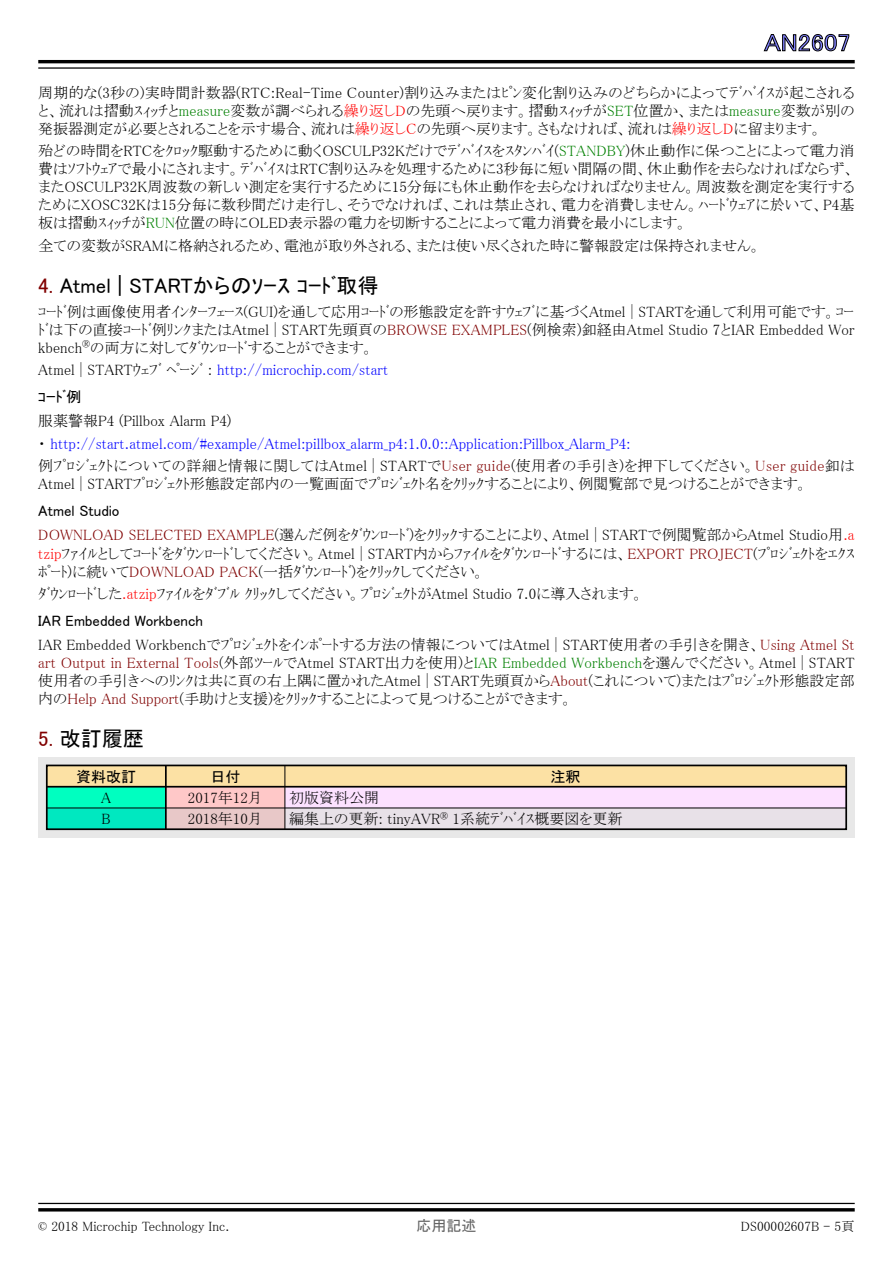
<style>
.page{position:relative;width:893px;height:1263px;background:#fff}
.page>*{position:absolute;margin:0;border:0;box-sizing:border-box;transform-origin:0 0}
.t1{font:24px "MS P Gothic";color:#8080ff;scale:1.1 1}
.t2{font:21px "MS P Gothic";color:#000}
.t3{font:15px/18px "MS P Mincho";color:#000;text-align:justify}
.t4{font:15px/22.5px "MS P Mincho";color:#00f}
.t5{font:15px "MS P Gothic";color:#000}
.t6{font:15px "MS P Gothic";color:#646464}
.t7{font:13.5px "MS P Mincho";color:#000}
.s1{color:#008000}
.s2{color:#f00}
.s3{color:#800000}
.s4{color:#000}
</style>
<div class="page">
<svg style="left:764px;top:34px;width:85px;height:17px"></svg>
<hr style="left:38px;top:60px;width:817px;height:3px;background:#000">
<hr style="left:38px;top:67px;width:817px;height:2px;background:#000">
<hr style="left:38px;top:1203px;width:817px;height:1px;background:#000">
<hr style="left:38px;top:1208px;width:817px;height:3px;background:#000">
<div style="left:38px;top:757px;width:817px;height:81px;background:#e8e8e8"></div>
<div style="left:166px;top:787px;width:119px;height:42px;background:#ffc8c8"></div>
<div style="left:47px;top:787px;width:119px;height:42px;background:#00ffc0"></div>
<div style="left:285px;top:787px;width:561px;height:42px;background:#fce1ff"></div>
<div style="left:166px;top:808px;width:119px;height:21px;background:#e8c8c8"></div>
<div style="left:47px;top:808px;width:119px;height:21px;background:#00e8c0"></div>
<div style="left:285px;top:808px;width:561px;height:21px;background:#e8e1e8"></div>
<div style="left:47px;top:765px;width:799px;height:22px;background:#fce1a4"></div>
<div style="left:46px;top:765px;width:801px;height:65px;border:2px solid #000"></div>
<hr style="left:165px;top:765px;width:2px;height:64px;background:#000">
<hr style="left:284px;top:765px;width:1px;height:64px;background:#000">
<hr style="left:47px;top:786px;width:799px;height:1px;background:#000">
<hr style="left:47px;top:807px;width:799px;height:1px;background:#000">
<h1 class="t1" style="left:764px;top:30px;width:80px">AN2607</h1>
<p class="t3" style="left:38px;top:84px;width:818px">周期的な(3秒の)実時間計数器(RTC:Real-Time Counter)割り込みまたはﾋﾟﾝ変化割り込みのどちらかによってﾃﾞﾊﾞｲｽが起こされると、流れは摺動ｽｨｯﾁと<span class="s1">measure</span>変数が調べられる<span class="s2">繰り返しD</span>の先頭へ戻ります。摺動ｽｨｯﾁが<span class="s1">SET</span>位置か、または<span class="s1">measure</span>変数が別の発振器測定が必要とされることを示す場合、流れは<span class="s2">繰り返しC</span>の先頭へ戻ります。さもなければ、流れは<span class="s2">繰り返しD</span>に留まります。</p>
<p class="t3" style="left:38px;top:142px;width:818px">殆どの時間をRTCをｸﾛｯｸ駆動するために動くOSCULP32Kだけでﾃﾞﾊﾞｲｽをｽﾀﾝﾊﾞｲ(<span class="s1">STANDBY</span>)休止動作に保つことによって電力消費はｿﾌﾄｳｪｱで最小にされます。ﾃﾞﾊﾞｲｽはRTC割り込みを処理するために3秒毎に短い間隔の間、休止動作を去らなければならず、またOSCULP32K周波数の新しい測定を実行するために15分毎にも休止動作を去らなければなりません。周波数を測定を実行するためにXOSC32Kは15分毎に数秒間だけ走行し、そうでなければ、これは禁止され、電力を消費しません。ﾊｰﾄﾞｳｪｱに於いて、P4基板は摺動ｽｨｯﾁが<span class="s1">RUN</span>位置の時にOLED表示器の電力を切断することによって電力消費を最小にします。</p>
<p class="t3" style="left:38px;top:237px;width:724px">全ての変数がSRAMに格納されるため、電池が取り外される、または使い尽くされた時に警報設定は保持されません。</p>
<h2 class="t2" style="left:38px;top:275px;width:342px"><span class="s3">4.</span> Atmel | STARTからのｿｰｽ ｺｰﾄﾞ取得</h2>
<p class="t3" style="left:38px;top:303px;width:818px">ｺｰﾄﾞ例は画像使用者ｲﾝﾀｰﾌｪｰｽ(GUI)を通して応用ｺｰﾄﾞの形態設定を許すｳｪﾌﾞに基づくAtmel | STARTを通して利用可能です。ｺｰﾄﾞは下の直接ｺｰﾄﾞ例ﾘﾝｸまたはAtmel | START先頭頁の<span class="s3">BROWSE EXAMPLES</span>(例検索)釦経由Atmel Studio 7とIAR Embedded Wor kbench<sup>®</sup>の両方に対してﾀﾞｳﾝﾛｰﾄﾞすることができます。</p>
<p class="t4" style="left:38px;top:359px;width:352px"><span class="s4">Atmel | STARTｳｪﾌﾞ ﾍﾟｰｼﾞ :</span> http://microchip.com/start</p>
<p class="t5" style="left:38px;top:390px;width:45px">ｺｰﾄﾞ例</p>
<p class="t4" style="left:38px;top:410px;width:818px"><span class="s4">服薬警報P4 (Pillbox Alarm P4)<br>・</span> http://start.atmel.com/#example/Atmel:pillbox_alarm_p4:1.0.0::Application:Pillbox_Alarm_P4:<br><span class="s4">例ﾌﾟﾛｼﾞｪｸﾄについての詳細と情報に関してはAtmel | STARTで</span><span class="s3">User guide</span><span class="s4">(使用者の手引き)を押下してください。</span><span class="s3">User guide</span><span class="s4">釦は</span></p>
<p class="t3" style="left:38px;top:475px;width:771px">Atmel | STARTﾌﾟﾛｼﾞｪｸﾄ形態設定部内の一覧画面でﾌﾟﾛｼﾞｪｸﾄ名をｸﾘｯｸすることにより、例閲覧部で見つけることができます。</p>
<p class="t5" style="left:38px;top:504px;width:83px">Atmel Studio</p>
<p class="t3" style="left:38px;top:526px;width:818px"><span class="s3">DOWNLOAD SELECTED EXAMPLE</span>(選んだ例をﾀﾞｳﾝﾛｰﾄﾞ)をｸﾘｯｸすることにより、Atmel | STARTで例閲覧部からAtmel Studio用<span class="s2">.a tzip</span>ﾌｧｲﾙとしてｺｰﾄﾞをﾀﾞｳﾝﾛｰﾄﾞしてください。Atmel | START内からﾌｧｲﾙをﾀﾞｳﾝﾛｰﾄﾞするには、<span class="s3">EXPORT PROJECT</span>(ﾌﾟﾛｼﾞｪｸﾄをｴｸｽﾎﾟｰﾄ)に続いて<span class="s3">DOWNLOAD PACK</span>(一括ﾀﾞｳﾝﾛｰﾄﾞ)をｸﾘｯｸしてください。</p>
<p class="t3" style="left:38px;top:585px;width:607px">ﾀﾞｳﾝﾛｰﾄﾞした<span class="s2">.atzip</span>ﾌｧｲﾙをﾀﾞﾌﾞﾙ ｸﾘｯｸしてください。ﾌﾟﾛｼﾞｪｸﾄがAtmel Studio 7.0に導入されます。</p>
<p class="t5" style="left:38px;top:613px;width:166px">IAR Embedded Workbench</p>
<p class="t3" style="left:38px;top:636px;width:818px">IAR Embedded Workbenchでﾌﾟﾛｼﾞｪｸﾄをｲﾝﾎﾟｰﾄする方法の情報についてはAtmel | START使用者の手引きを開き、<span class="s3">Using Atmel St art Output in External Tools</span>(外部ﾂｰﾙでAtmel START出力を使用)と<span class="s1">IAR Embedded Workbench</span>を選んでください。Atmel | START使用者の手引きへのﾘﾝｸは共に頁の右上隅に置かれたAtmel | START先頭頁から<span class="s3">About</span>(これについて)またはﾌﾟﾛｼﾞｪｸﾄ形態設定部内の<span class="s3">Help And Support</span>(手助けと支援)をｸﾘｯｸすることによって見つけることができます。</p>
<h2 class="t2" style="left:38px;top:728px;width:107px"><span class="s3">5.</span> 改訂履歴</h2>
<p class="t5" style="left:76px;top:769px;width:61px">資料改訂</p>
<p class="t5" style="left:210px;top:769px;width:31px">日付</p>
<p class="t5" style="left:551px;top:769px;width:31px">注釈</p>
<p class="t3" style="left:101px;top:788px;width:11px">A</p>
<p class="t3" style="left:188px;top:788px;width:76px">2017年12月</p>
<p class="t3" style="left:289px;top:788px;width:91px">初版資料公開</p>
<p class="t3" style="left:102px;top:810px;width:11px">B</p>
<p class="t3" style="left:188px;top:810px;width:76px">2018年10月</p>
<p class="t3" style="left:289px;top:810px;width:335px">編集上の更新: tinyAVR<sup>®</sup> 1系統ﾃﾞﾊﾞｲｽ概要図を更新</p>
<p class="t7" style="left:38px;top:1219px;width:193px">© 2018 Microchip Technology Inc.</p>
<p class="t6" style="left:416px;top:1218px;width:61px">応用記述</p>
<p class="t7" style="left:741px;top:1219px;width:115px">DS00002607B - 5頁</p>
</div>
